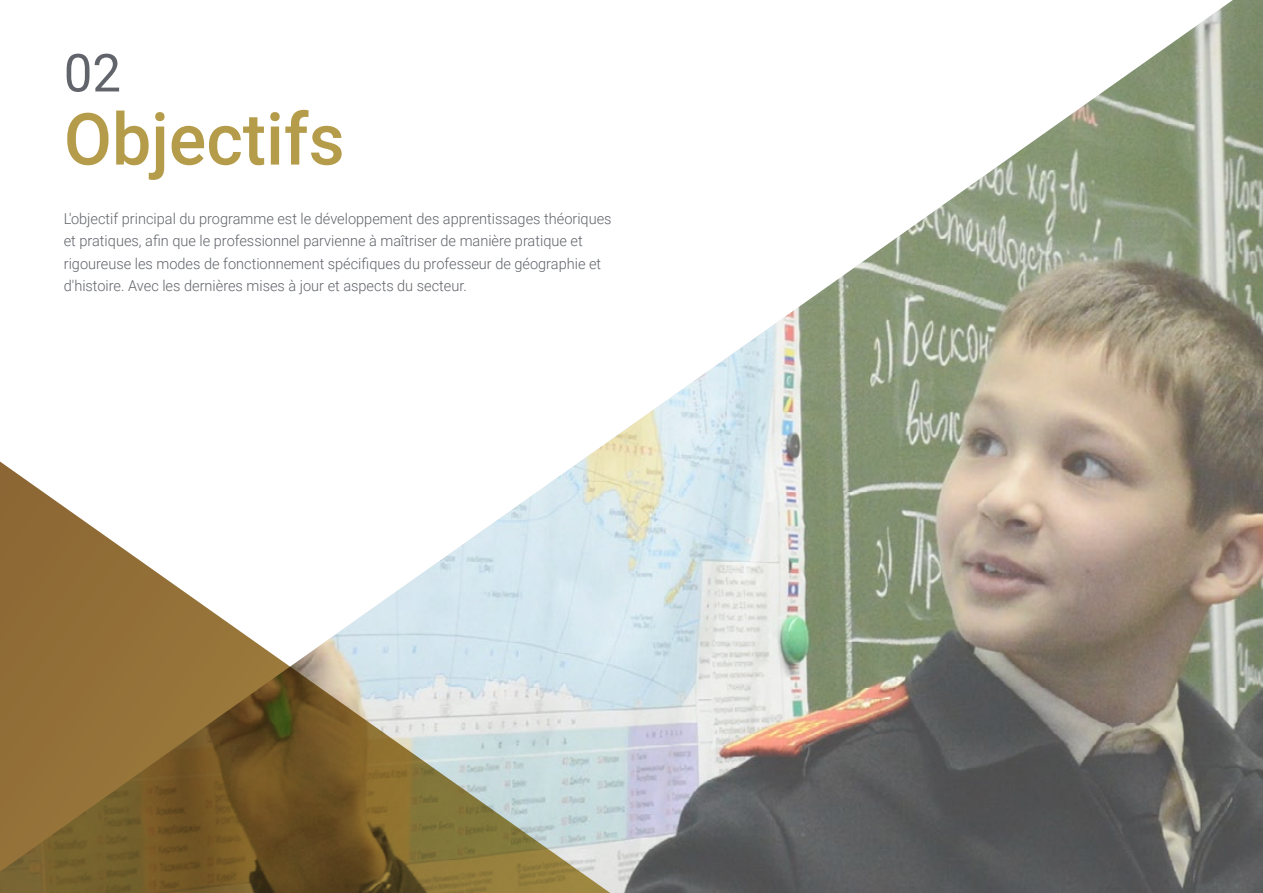
<style>
.page{position:relative;width:1263px;height:893px;background:#fff}
.page>*{position:absolute;margin:0;border:0;box-sizing:border-box;transform-origin:0 0}
.t1{font:500 72px "Roboto";color:#b49c4b}
.t2{font:52.5px "Roboto";color:#61646a}
.t3{font:300 15px/22.5px "Roboto";color:#61646a}
</style>
<div class="page">
<img style="left:602px;top:0;width:661px;height:893px">
<svg style="left:0;top:446px;width:640px;height:447px"></svg>
<h2 class="t2" style="left:64px;top:36px;width:59px">02</h2>
<h1 class="t1" style="left:64px;top:89px;width:282px">Objectifs</h1>
<p class="t3" style="left:64px;top:207px;width:549px">L'objectif principal du programme est le développement des apprentissages théoriques et pratiques, afin que le professionnel parvienne à maîtriser de manière pratique et rigoureuse les modes de fonctionnement spécifiques du professeur de géographie et d'histoire. Avec les dernières mises à jour et aspects du secteur.</p>
</div>
